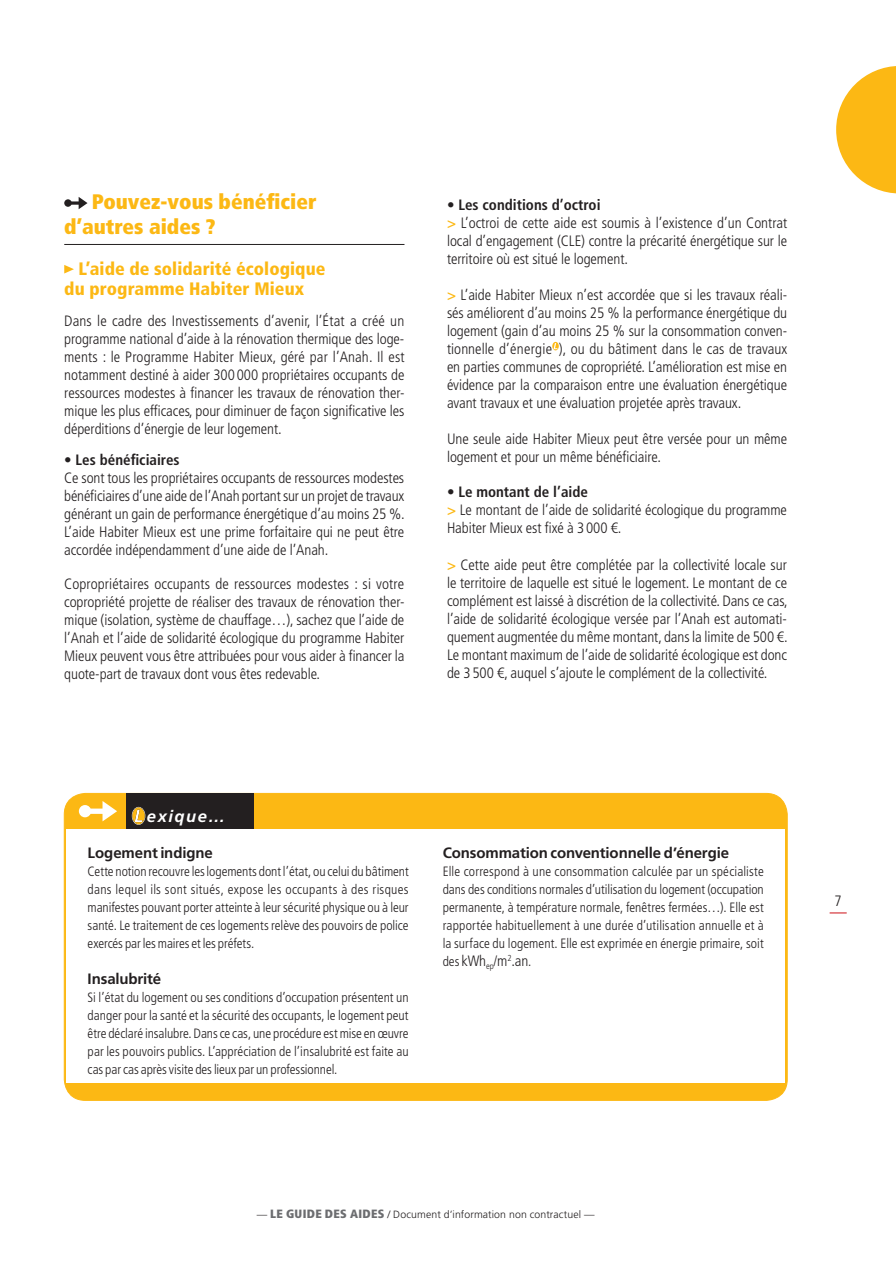
<style>
.page{position:relative;width:896px;height:1269px;background:#fff}
.page>*{position:absolute;margin:0;border:0;box-sizing:border-box;transform-origin:0 0}
.t1{font:900 condensed 21px/25.2px "Frutiger LT Std";color:#fcb814}
.t2{font:900 condensed 18px/19.5px "Frutiger LT Std";letter-spacing:.005em;color:#fcb814}
.t3{font:italic 700 16.5px "Frutiger LT Std";letter-spacing:.095em;color:#fff}
.t4{font:300 condensed 15px/18px "Frutiger LT Std";letter-spacing:-.005em;color:#231f20;text-align:justify}
.t5{font:700 15px "Frutiger LT Std";letter-spacing:-.01em;color:#231f20}
.t6{font:700 condensed 15px "Frutiger LT Std";color:#231f20}
.t7{font:300 condensed 13.5px/18px "Frutiger LT Std";color:#231f20;text-align:justify}
.t8{font:300 10.5px "Frutiger LT Std";letter-spacing:.01em;color:#231f20}
.s1{font-weight:700}
.s2{font-weight:700;color:#fcb814}
.s3{font-size:13.5px}
.s4{font-weight:900;font-stretch:condensed;font-size:12px;color:#6c6d70}
</style>
<div class="page">
<svg style="left:829px;top:912px;width:18px;height:1px"></svg>
<hr style="left:64px;top:244px;width:340px;height:1px;background:#231f20">
<svg style="left:72px;top:197px;width:15px;height:12px"></svg>
<div style="left:64px;top:199px;width:8px;height:8px;background:#231f20;border-radius:50%"></div>
<svg style="left:64px;top:265px;width:10px;height:8px"></svg>
<svg style="left:836px;top:66px;width:60px;height:127px"></svg>
<svg style="left:552px;top:342px;width:7px;height:8px"></svg>
<div style="left:64px;top:793px;width:723px;height:307px;background:#fcb814;border-radius:21px"></div>
<div style="left:127px;top:793px;width:127px;height:36px;background:#231f20"></div>
<svg style="left:132px;top:807px;width:13px;height:18px"></svg>
<svg style="left:90px;top:801px;width:27px;height:20px"></svg>
<div style="left:79px;top:805px;width:12px;height:12px;background:#fff;border-radius:50%"></div>
<div style="left:66px;top:829px;width:719px;height:253px;background:#fff"></div>
<h1 class="t1" style="left:64px;top:189px;width:254px;text-indent:28px">Pouvez-vous bénéficier d’autres aides ?</h1>
<p class="t2" style="left:64px;top:259px;width:263px;text-indent:14px">L’aide de solidarité écologique du programme Habiter Mieux</p>
<p class="t4" style="left:64px;top:312px;width:342px">Dans le cadre des Investissements d’avenir, l’État a créé un programme national d’aide à la rénovation thermique des loge&shy;ments : le Programme Habiter Mieux, géré par l’Anah. Il est notamment destiné à aider 300 000 propriétaires occupants de ressources modestes à financer les travaux de rénovation ther&shy;mique les plus efficaces, pour diminuer de façon significative les déperditions d’énergie de leur logement.</p>
<p class="t6" style="left:64px;top:450px;width:117px">• Les bénéficiaires</p>
<p class="t4" style="left:64px;top:468px;width:342px">Ce sont tous les propriétaires occupants de ressources modestes bénéficiaires d’une aide de l’Anah portant sur un projet de travaux générant un gain de performance énergétique d’au moins 25 %.<br>L’aide Habiter Mieux est une prime forfaitaire qui ne peut être accordée indépendamment d’une aide de l’Anah.</p>
<p class="t4" style="left:64px;top:575px;width:342px">Copropriétaires occupants de ressources modestes : si votre copropriété projette de réaliser des travaux de rénovation ther&shy;mique (isolation, système de chauffage…), sachez que l’aide de l’Anah et l’aide de solidarité écologique du programme Habiter Mieux peuvent vous être attribuées pour vous aider à financer la quote-part de travaux dont vous êtes redevable.</p>
<p class="t4" style="left:447px;top:196px;width:342px;text-align:left"><span class="s1">• Les conditions d’octroi<br></span><span class="s2">&gt;</span> L’octroi de cette aide est soumis à l’existence d’un Contrat local d’engagement (CLE) contre la précarité énergétique sur le territoire où est situé le logement.</p>
<p class="t4" style="left:447px;top:286px;width:342px"><span class="s2">&gt;</span> L’aide Habiter Mieux n’est accordée que si les travaux réali&shy;sés améliorent d’au moins 25 % la performance énergétique du logement (gain d’au moins 25 % sur la consommation conven&shy;tionnelle d’énergie ), ou du bâtiment dans le cas de travaux en parties communes de copropriété. L’amélioration est mise en évidence par la comparaison entre une évaluation énergétique avant travaux et une évaluation projetée après travaux.</p>
<p class="t4" style="left:447px;top:430px;width:342px">Une seule aide Habiter Mieux peut être versée pour un même logement et pour un même bénéficiaire.</p>
<p class="t4" style="left:447px;top:483px;width:341px;text-align:left"><span class="s1">• Le montant de l’aide<br></span><span class="s2">&gt;</span> Le montant de l’aide de solidarité écologique du programme<br>Habiter Mieux est fixé à 3 000 €.</p>
<p class="t4" style="left:447px;top:556px;width:342px"><span class="s2">&gt;</span> Cette aide peut être complétée par la collectivité locale sur le territoire de laquelle est situé le logement. Le montant de ce complément est laissé à discrétion de la collectivité. Dans ce cas, l’aide de solidarité écologique versée par l’Anah est automati&shy;quement augmentée du même montant, dans la limite de 500 €.<br>Le montant maximum de l’aide de solidarité écologique est donc de 3500 €, auquel s’ajoute le complément de la collectivité.</p>
<p class="t3" style="left:147px;top:806px;width:80px">exique…</p>
<p class="t5" style="left:88px;top:844px;width:127px">Logement indigne</p>
<p class="t7" style="left:88px;top:862px;width:323px">Cette notion recouvre les logements dont l’état, ou celui du bâtiment dans lequel ils sont situés, expose les occupants à des risques manifestes pouvant porter atteinte à leur sécurité physique ou à leur santé. Le traitement de ces logements relève des pouvoirs de police exercés par les maires et les préfets.</p>
<p class="t5" style="left:88px;top:970px;width:75px">Insalubrité</p>
<p class="t7" style="left:88px;top:988px;width:322px">Si l’état du logement ou ses conditions d’occupation présentent un danger pour la santé et la sécurité des occupants, le logement peut être déclaré insalubre. Dans ce cas, une procédure est mise en œuvre par les pouvoirs publics. L’appréciation de l’insalubrité est faite au cas par cas après visite des lieux par un professionnel.</p>
<p class="t5" style="left:443px;top:844px;width:288px">Consommation conventionnelle d’énergie</p>
<p class="t7" style="left:443px;top:862px;width:323px">Elle correspond à une consommation calculée par un spécialiste dans des conditions normales d’utilisation du logement (occupation permanente, à température normale, fenêtres fermées…). Elle est rapportée habituellement à une durée d’utilisation annuelle et à la surface du logement. Elle est exprimée en énergie primaire, soit</p>
<p class="t4" style="left:443px;top:952px;width:90px"><span class="s3">des</span> kWh<sub>ep</sub>/m<sup>2</sup>.an<span class="s3">.</span></p>
<p class="t4" style="left:834px;top:892px;width:9px">7</p>
<p class="t8" style="left:257px;top:1208px;width:339px">— <span class="s4">Le Guide des aides</span> / Document d’information non contractuel —</p>
</div>
